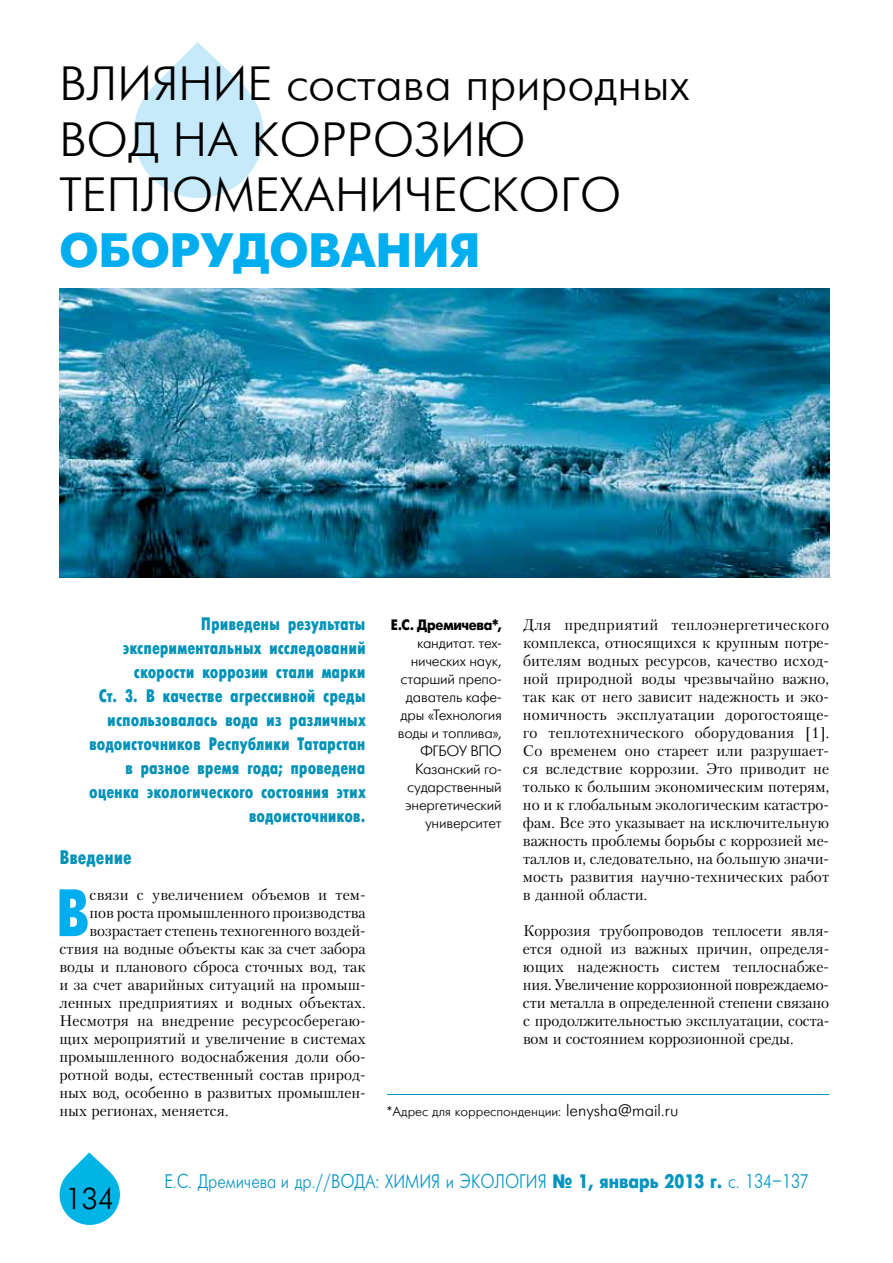
<style>
.page{position:relative;width:893px;height:1263px;background:#fff}
.page>*{position:absolute;margin:0;border:0;box-sizing:border-box;transform-origin:0 0}
.t1{font:66.75px "Futuris X Cond C";color:#00aeef}
.t2{font:48px/55.5px "Futuris C";color:#000}
.t3{font:48px/55.5px "Futuris C";letter-spacing:.08em;color:#000}
.t4{font:700 48px "Futuris C";color:#00aeef}
.t5{font:30px "Futuris Cyrillic";color:#000}
.t6{font:19.5px "Futuris";color:#0094c1;scale:.84 1}
.t7{font:19.5px "Futuris X Cond C";color:#0092b8}
.t8{font:18px/24px "Futuris X Cond C";color:#0092b8;text-align:right}
.t9{font:15.3px/18px "Petersburg C";color:#000;text-align:justify}
.t10{font:15px/18px "Futuris C";letter-spacing:-.015em;color:#000;text-align:right}
.t11{font:700 15px "Futuris C";letter-spacing:-.02em;color:#000;scale:.9 1}
.t12{font:13.5px "Futuris C";color:#000}
.s1{font-size:16.5px}
.s2{font-weight:700}
</style>
<div class="page">
<svg style="left:60px;top:1152px;width:60px;height:73px"></svg>
<svg style="left:134px;top:42px;width:130px;height:156px"></svg>
<hr style="left:387px;top:1094px;width:442px;height:1px;background:#0094c1">
<img style="left:60px;top:288px;width:769px;height:289px">
<h2 class="t2" style="left:60px;top:57px;width:632px">Вл и яни е состава природных вод</h2>
<h2 class="t3" style="left:60px;top:113px;width:277px;text-indent:113px">на коррозию теплом еханич</h2>
<h2 class="t2" style="left:433px;top:168px;width:58px">еского</h2>
<h2 class="t4" style="left:60px;top:223px;width:37px">оборудовани</h2>
<h2 class="t4" style="left:449px;top:223px;width:32px">я</h2>
<p class="t8" style="left:89px;top:612px;width:278px">Приведены результаты экспериментальных исследований скорости коррозии стали марки<br>Ст. 3. В качестве агрессивной среды использовалась вода из различных водоисточников Республики Татарстан в разное время года; проведена оценка экологического состояния этих водоисточников.</p>
<p class="t7" style="left:60px;top:846px;width:74px">Введение</p>
<h1 class="t1" style="left:55px;top:876px;width:36px">В</h1>
<p class="t9" style="left:90px;top:885px;width:278px">связи с увеличением объемов и тем-</p>
<p class="t9" style="left:90px;top:903px;width:278px">пов роста промышленного производства</p>
<p class="t9" style="left:90px;top:921px;width:278px">возрастает степень техногенного воздей-</p>
<p class="t9" style="left:60px;top:939px;width:308px">ствия на водные объекты как за счет забора</p>
<p class="t9" style="left:59px;top:957px;width:308px">воды и планового сброса сточных вод, так</p>
<p class="t9" style="left:59px;top:975px;width:308px">и за счет аварийных ситуаций на промыш-</p>
<p class="t9" style="left:59px;top:993px;width:308px">ленных предприятиях и водных объектах.</p>
<p class="t9" style="left:59px;top:1011px;width:308px">Несмотря на внедрение ресурсосберегаю-</p>
<p class="t9" style="left:59px;top:1029px;width:308px">щих мероприятий и увеличение в системах</p>
<p class="t9" style="left:60px;top:1047px;width:308px">промышленного водоснабжения доли обо-</p>
<p class="t9" style="left:59px;top:1065px;width:308px">ротной воды, естественный состав природ-</p>
<p class="t9" style="left:59px;top:1083px;width:308px">ных вод, особенно в развитых промышлен-</p>
<p class="t9" style="left:59px;top:1101px;width:171px">ных регионах, меняется.</p>
<p class="t11" style="left:391px;top:616px;width:125px">Е.С. Дремичева*,</p>
<p class="t10" style="left:398px;top:634px;width:105px">кандитат. тех&shy;нических наук, старший препо&shy;даватель кафе&shy;дры «Технология воды и топлива»,<br>ФГБОУ ВПО<br>Казанский го&shy;сударственный энергетический университет</p>
<p class="t9" style="left:523px;top:615px;width:308px">Для предприятий теплоэнергетического комплекса, относящихся к крупным потре&shy;бителям водных ресурсов, качество исход&shy;ной природной воды чрезвычайно важно, так как от него зависит надежность и эко&shy;номичность эксплуатации дорогостояще&shy;го теплотехнического оборудования [1].<br>Со временем оно стареет или разрушает&shy;ся вследствие коррозии. Это приводит не только к большим экономическим потерям, но и к глобальным экологическим катастро&shy;фам. Все это указывает на исключительную важность проблемы борьбы с коррозией ме&shy;таллов и, следовательно, на большую значи&shy;мость развития научно-технических работ в данной области.</p>
<p class="t9" style="left:523px;top:921px;width:308px">Коррозия трубопроводов теплосети явля&shy;ется одной из важных причин, определя&shy;ющих надежность систем теплоснабже&shy;ния. Увеличение коррозионной повреждаемо&shy;сти металла в определенной степени связано с продолжительностью эксплуатации, соста&shy;вом и состоянием коррозионной среды.</p>
<p class="t12" style="left:387px;top:1105px;width:293px">*Адрес для корреспонденции: <span class="s1">lenysha@mail.ru</span></p>
<h3 class="t5" style="left:65px;top:1183px;width:51px">134</h3>
<p class="t6" style="left:164px;top:1171px;width:769px">Е.С. Дремичева и др.//ВОДА: ХИМИЯ и ЭКОЛОГИЯ <span class="s2">¹ 1, январь 2013 г.</span> c. 134–137</p>
</div>
